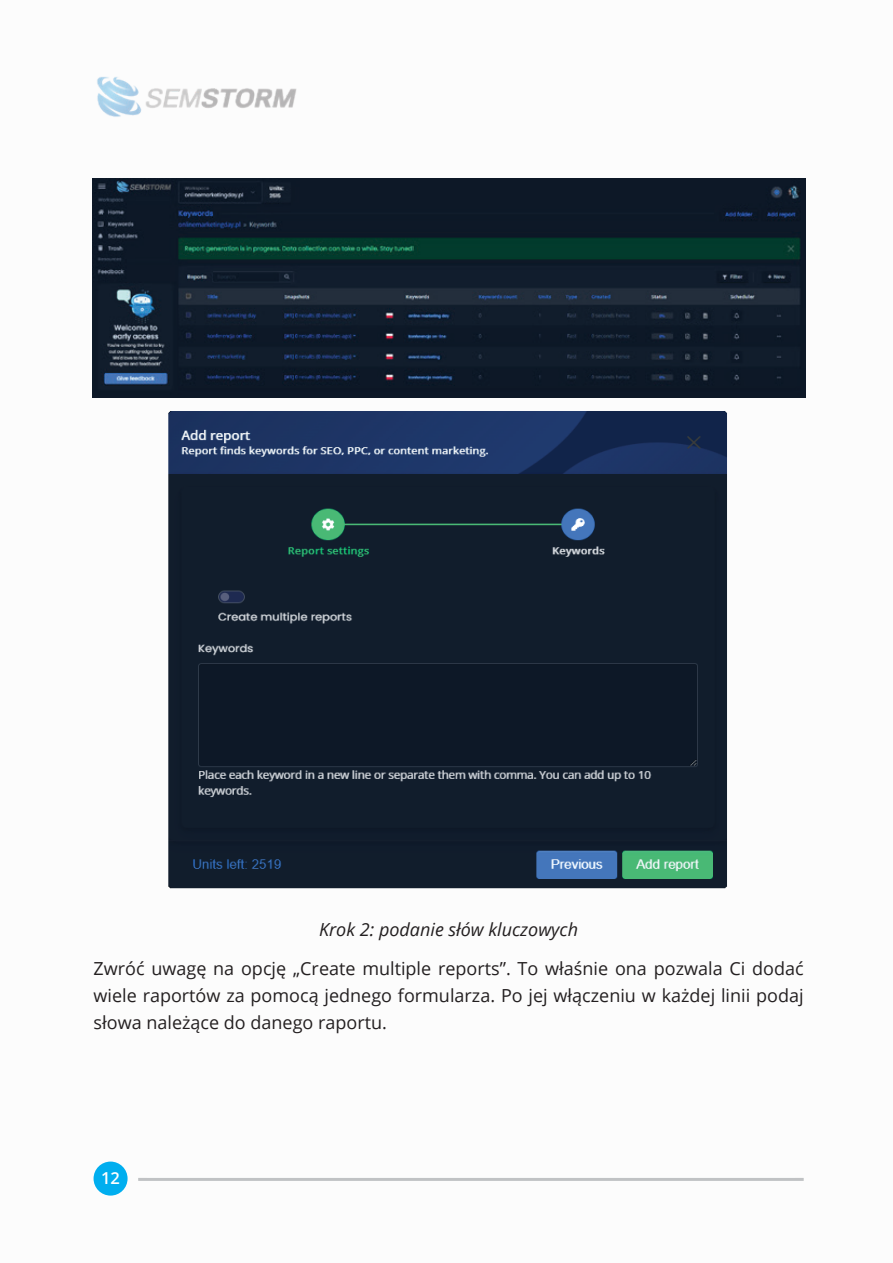
<style>
.page{position:relative;width:893px;height:1263px;background:#fff}
.page>*{position:absolute;margin:0;border:0;box-sizing:border-box;transform-origin:0 0}
.t1{font:18px/27px "Open Sans";color:#231f20;text-align:justify}
.t2{font:italic 18px "Open Sans";color:#231f20}
.t3{font:600 16.5px "Open Sans";color:#fff}
</style>
<div class="page">
<img style="left:97px;top:76px;width:200px;height:41px">
<img style="left:168px;top:411px;width:559px;height:478px">
<img style="left:92px;top:179px;width:713px;height:219px">
<div style="left:94px;top:1161px;width:34px;height:34px;background:#00aeef;border-radius:50%"></div>
<hr style="left:138px;top:1178px;width:666px;height:3px;background:#c0c2c4">
<p class="t2" style="left:319px;top:917px;width:260px">Krok 2: podanie słów kluczowych</p>
<p class="t1" style="left:94px;top:955px;width:712px">Zwróć uwagę na opcję „Create multiple reports”. To właśnie ona pozwala Ci dodać wiele raportów za pomocą jednego formularza. Po jej włączeniu w każdej linii podaj słowa należące do danego raportu.</p>
<p class="t3" style="left:101px;top:1166px;width:20px">12</p>
</div>
